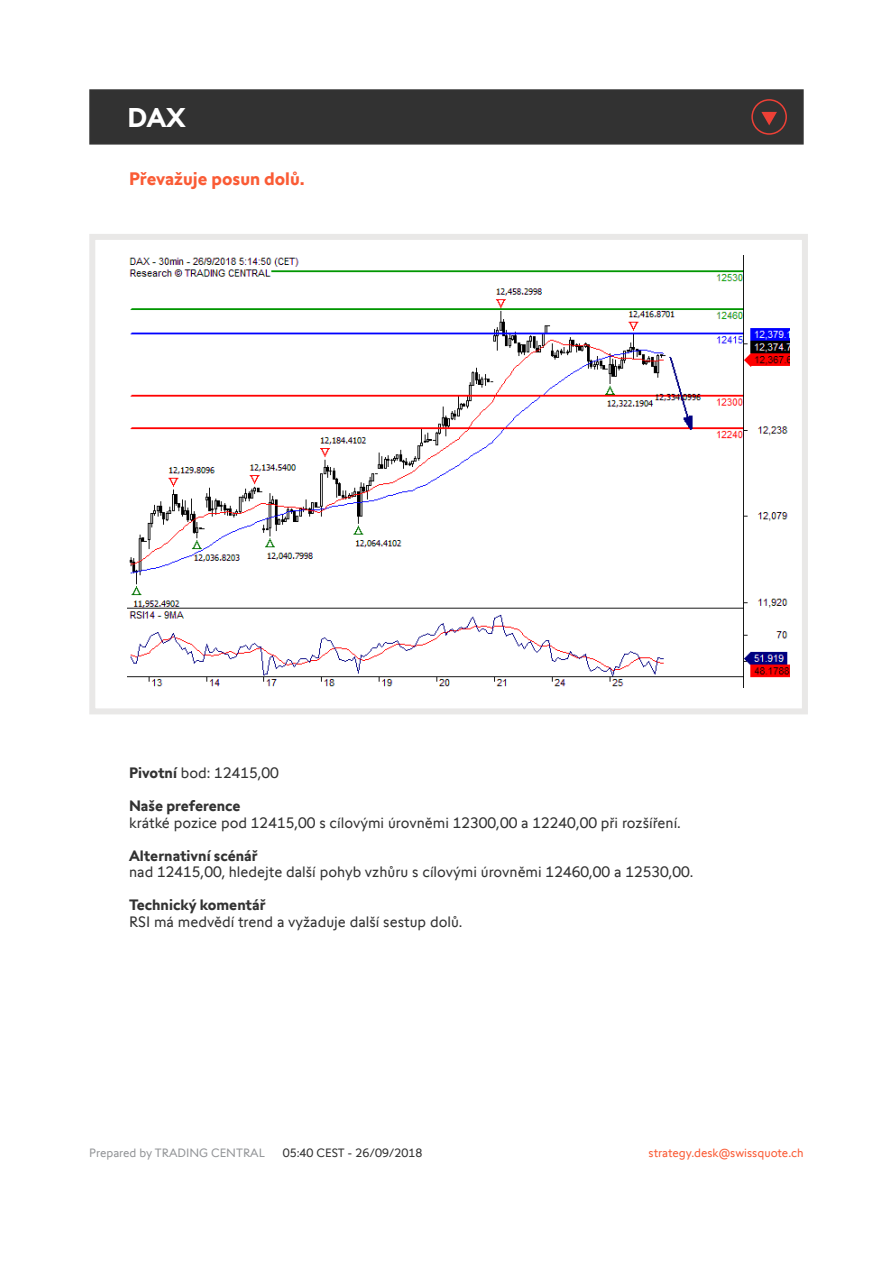
<style>
.page{position:relative;width:893px;height:1263px;background:#fff}
.page>*{position:absolute;margin:0;border:0;box-sizing:border-box;transform-origin:0 0}
.t1{font:700 27px "Swissquote CT";color:#fff}
.t2{font:700 18px "Swissquote CT";color:#fa5b35}
.t3{font:15px "Swissquote CT";color:#323232}
.t4{font:700 15px "Swissquote CT";color:#323232}
.t5{font:12px "Swissquote CT";color:#fa5b35}
.t6{font:12px "Swissquote CT";color:#939598}
.t7{font:12px "Swissquote CT";color:#323232}
.s1{font-weight:700}
</style>
<div class="page">
<div style="left:89px;top:234px;width:719px;height:480px;border:6px solid #e9e8e7"></div>
<div style="left:89px;top:89px;width:715px;height:56px;background:#323232;border:2px solid #323232"></div>
<img style="left:128px;top:255px;width:661px;height:432px">
<svg style="left:751px;top:99px;width:36px;height:36px"></svg>
<h1 class="t1" style="left:128px;top:101px;width:60px">DAX</h1>
<p class="t2" style="left:129px;top:168px;width:177px">Převažuje posun dolů.</p>
<p class="t3" style="left:129px;top:764px;width:151px"><span class="s1">Pivotní</span> bod: 12415,00</p>
<p class="t4" style="left:129px;top:797px;width:113px">Naše preference</p>
<p class="t3" style="left:129px;top:814px;width:553px">krátké pozice pod 12415,00 s cílovými úrovněmi 12300,00 a 12240,00 při rozšíření.</p>
<p class="t4" style="left:129px;top:846px;width:130px">Alternativní scénář</p>
<p class="t3" style="left:129px;top:863px;width:566px">nad 12415,00, hledejte další pohyb vzhůru s cílovými úrovněmi 12460,00 a 12530,00.</p>
<p class="t4" style="left:129px;top:896px;width:138px">Technický komentář</p>
<p class="t3" style="left:129px;top:913px;width:335px">RSI má medvědí trend a vyžaduje další sestup dolů.</p>
<p class="t6" style="left:89px;top:1145px;width:177px">Prepared by TRADING CENTRAL</p>
<p class="t7" style="left:283px;top:1145px;width:141px">05:40 CEST - 26/09/2018</p>
<p class="t5" style="left:649px;top:1145px;width:157px">strategy.desk@swissquote.ch</p>
</div>
